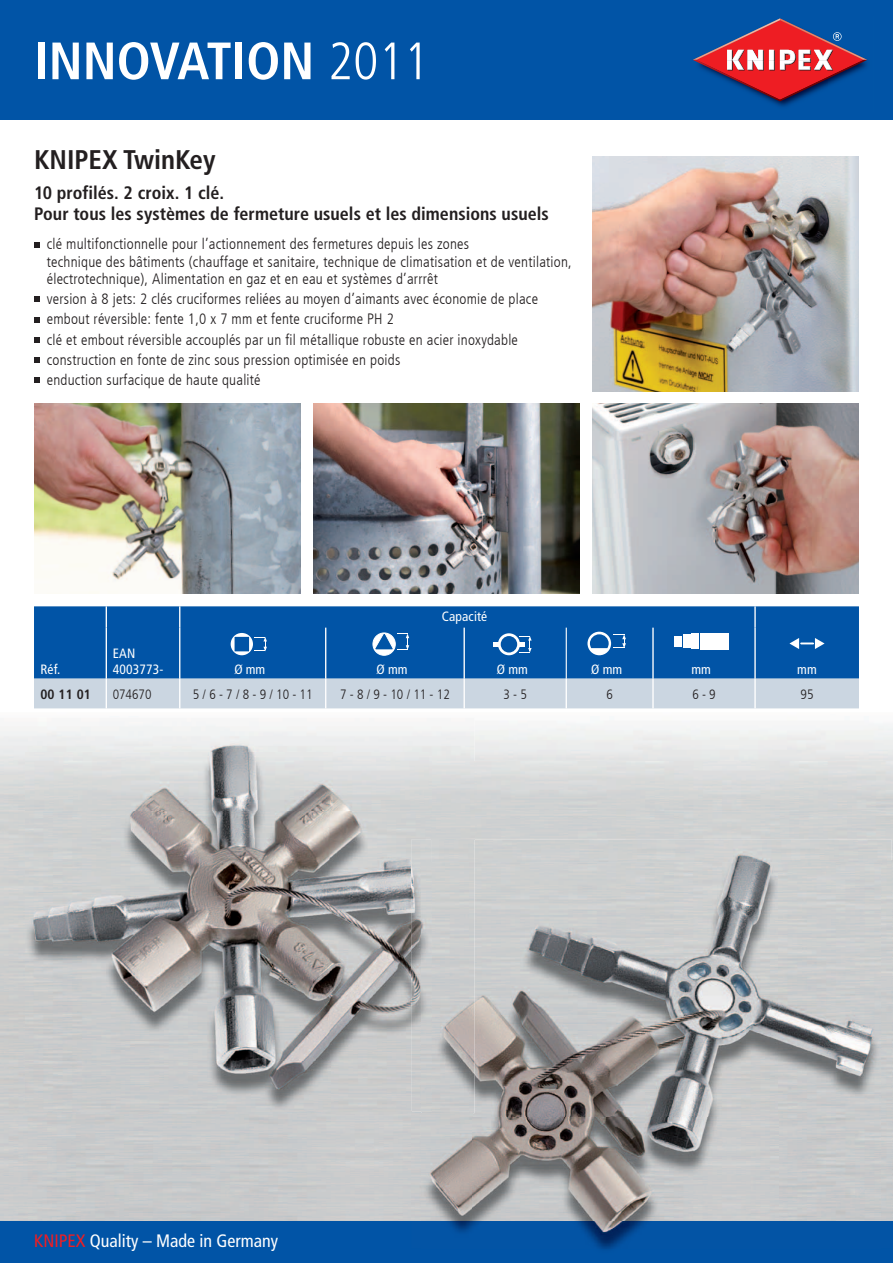
<style>
.page{position:relative;width:893px;height:1263px;background:#fff}
.page>*{position:absolute;margin:0;border:0;box-sizing:border-box;transform-origin:0 0}
.t1{font:700 condensed 52.5px "Frutiger LT Com";color:#fff}
.t2{font:700 condensed 27px "Frutiger LT Com";color:#231f20}
.t3{font:700 condensed 18px/21px "Frutiger LT Com";color:#231f20}
.t4{font:condensed 18px "Frutiger LT Com";color:#fff}
.t5{font:300 condensed 15px/20.2px "Frutiger LT Com";letter-spacing:.015em;color:#231f20}
.t6{font:300 condensed 13.5px "Frutiger LT Com";color:#231f20}
.t7{font:condensed 13.5px/16.6px "Frutiger LT Com";letter-spacing:.01em;color:#fff}
.t8{font:700 condensed 13.5px "Frutiger LT Com";color:#231f20}
.s1{font-weight:300}
.s2{color:#ee1d23}
</style>
<div class="page">
<div style="left:0;top:1220px;width:893px;height:43px;background:#0154a6"></div>
<img style="left:592px;top:156px;width:267px;height:235px">
<img style="left:34px;top:404px;width:266px;height:189px">
<img style="left:892px;top:861px;width:1px;height:359px">
<img style="left:0;top:1113px;width:472px;height:107px">
<img style="left:411px;top:1220px;width:481px;height:28px">
<div style="left:474px;top:840px;width:418px;height:47px;background:#ced0d0"></div>
<img style="left:472px;top:862px;width:408px;height:358px">
<svg style="left:34px;top:708px;width:825px;height:1px"></svg>
<img style="left:421px;top:862px;width:53px;height:251px">
<img style="left:0;top:717px;width:474px;height:93px">
<img style="left:25px;top:752px;width:406px;height:360px">
<img style="left:411px;top:840px;width:20px;height:272px">
<img style="left:421px;top:862px;width:10px;height:250px">
<img style="left:592px;top:404px;width:267px;height:189px">
<img style="left:313px;top:404px;width:267px;height:189px">
<div style="left:0;top:0;width:893px;height:119px;background:#0154a6"></div>
<img style="left:769px;top:101px;width:28px;height:6px">
<svg style="left:693px;top:18px;width:174px;height:83px"></svg>
<svg style="left:34px;top:242px;width:6px;height:5px"></svg>
<svg style="left:34px;top:297px;width:6px;height:5px"></svg>
<svg style="left:34px;top:317px;width:6px;height:5px"></svg>
<svg style="left:34px;top:337px;width:6px;height:6px"></svg>
<svg style="left:34px;top:357px;width:6px;height:6px"></svg>
<svg style="left:34px;top:377px;width:6px;height:6px"></svg>
<div style="left:34px;top:606px;width:825px;height:73px;background:#0154a6"></div>
<div style="left:34px;top:679px;width:825px;height:29px;background:#cbd6e1"></div>
<hr style="left:652px;top:679px;width:2px;height:29px;background:#fff">
<hr style="left:754px;top:679px;width:2px;height:29px;background:#fff">
<svg style="left:106px;top:606px;width:1px;height:22px"></svg>
<svg style="left:179px;top:606px;width:1px;height:22px"></svg>
<hr style="left:754px;top:606px;width:2px;height:22px;background:#fff">
<hr style="left:106px;top:628px;width:1px;height:51px;background:#fff">
<hr style="left:179px;top:628px;width:1px;height:51px;background:#fff">
<hr style="left:325px;top:628px;width:1px;height:51px;background:#fff">
<hr style="left:463px;top:628px;width:2px;height:51px;background:#fff">
<hr style="left:652px;top:628px;width:2px;height:51px;background:#fff">
<hr style="left:754px;top:628px;width:2px;height:51px;background:#fff">
<hr style="left:566px;top:628px;width:1px;height:51px;background:#fff">
<svg style="left:231px;top:633px;width:36px;height:22px"></svg>
<svg style="left:373px;top:633px;width:36px;height:22px"></svg>
<svg style="left:493px;top:633px;width:39px;height:22px"></svg>
<svg style="left:587px;top:632px;width:39px;height:23px"></svg>
<div style="left:700px;top:633px;width:28px;height:17px;background:#fff"></div>
<div style="left:691px;top:634px;width:8px;height:15px;background:#fff"></div>
<div style="left:683px;top:635px;width:7px;height:13px;background:#fff"></div>
<div style="left:674px;top:636px;width:8px;height:10px;background:#fff"></div>
<svg style="left:789px;top:638px;width:36px;height:11px"></svg>
<h1 class="t1" style="left:34px;top:30px;width:396px">INNOVATION <span class="s1">2011</span></h1>
<h2 class="t2" style="left:34px;top:144px;width:183px">KNIPEX TwinKey</h2>
<p class="t3" style="left:34px;top:182px;width:516px">10 profilés. 2 croix. 1 clé.<br>Pour tous les systèmes de fermeture usuels et les dimensions usuels</p>
<p class="t5" style="left:47px;top:236px;width:527px;line-height:17.2px">clé multifonctionnelle pour l’actionnement des fermetures depuis les zones<br>technique des bâtiments (chauffage et sanitaire, technique de climatisation et de ventilation, électrotechnique), Alimentation en gaz et en eau et systèmes d’arrrêt</p>
<p class="t5" style="left:47px;top:289px;width:493px">version à 8 jets: 2 clés cruciformes reliées au moyen d’aimants avec économie de place embout réversible: fente 1,0 x 7 mm et fente cruciforme PH 2<br>clé et embout réversible accouplés par un fil métallique robuste en acier inoxydable construction en fonte de zinc sous pression optimisée en poids<br>enduction surfacique de haute qualité</p>
<p class="t7" style="left:40px;top:661px;width:21px">Réf.</p>
<p class="t7" style="left:113px;top:645px;width:52px">EAN<br>4003773-</p>
<p class="t7" style="left:442px;top:608px;width:47px">Capacité</p>
<p class="t7" style="left:234px;top:661px;width:32px">Ø mm</p>
<p class="t7" style="left:377px;top:661px;width:32px">Ø mm</p>
<p class="t7" style="left:497px;top:661px;width:32px">Ø mm</p>
<p class="t7" style="left:591px;top:661px;width:32px">Ø mm</p>
<p class="t7" style="left:691px;top:661px;width:21px">mm</p>
<p class="t7" style="left:797px;top:661px;width:21px">mm</p>
<p class="t8" style="left:40px;top:686px;width:52px">00 11 01</p>
<p class="t6" style="left:113px;top:686px;width:40px">074670</p>
<p class="t6" style="left:193px;top:686px;width:121px">5 / 6 - 7 / 8 - 9 / 10 - 11</p>
<p class="t6" style="left:340px;top:686px;width:111px">7 - 8 / 9 - 10 / 11 - 12</p>
<p class="t6" style="left:503px;top:686px;width:25px">3 - 5</p>
<p class="t6" style="left:606px;top:686px;width:8px">6</p>
<p class="t6" style="left:692px;top:686px;width:25px">6 - 9</p>
<p class="t6" style="left:800px;top:686px;width:14px">95</p>
<p class="t4" style="left:34px;top:1230px;width:245px"><span class="s2">KNIPEX</span> Quality – Made in Germany</p>
</div>
